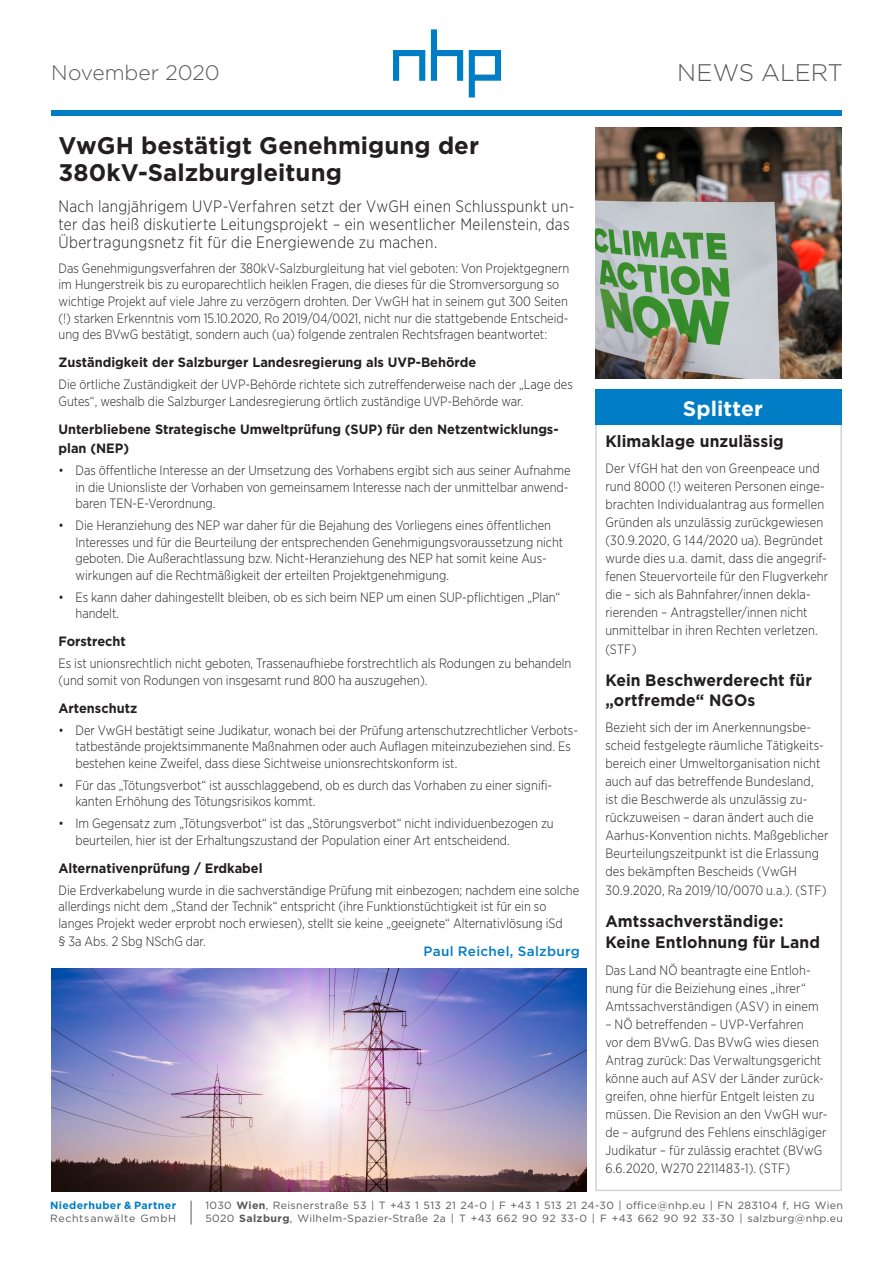
<style>
.page{position:relative;width:893px;height:1263px;background:#fff}
.page>*{position:absolute;margin:0;border:0;box-sizing:border-box;transform-origin:0 0}
.Einleitung{font:700 24px/27px "Gotham";letter-spacing:.005em;color:#231f20}
.t1{font:300 24px "Gotham";letter-spacing:-.005em;color:#57585a}
.t2{font:300 21px "Gotham";letter-spacing:-.005em;color:#57585a}
.Headline{font:700 21px "Gotham";color:#fff}
.Einleitung-2{font:300 16.5px/18px "Gotham Narrow";letter-spacing:.02em;color:#231f20;scale:.95 1}
.Text{font:700 16.5px/19.5px "Gotham";letter-spacing:.005em;color:#231f20;scale:.95 1}
.Einleitung-3{font:300 13.5px/16.5px "Gotham Narrow";color:#231f20;scale:.95 1}
.Text-2{font:300 13.5px/18px "Gotham Narrow";letter-spacing:.01em;color:#231f20;scale:.95 1}
.Einleitung-4{font:700 13.5px/19.5px "Gotham";color:#231f20;scale:.95 1}
.Headline-2{font:500 13.5px "Gotham";letter-spacing:.02em;color:#007dc5}
.t3{font:10.5px/12.6px "Gotham";letter-spacing:.035em;color:#57585a}
.t4{font:700 10.5px "Gotham";letter-spacing:.035em;color:#007dc5}
.t5{font:10.5px "Gotham";letter-spacing:.065em;color:#57585a}
.s1{font-weight:700}
</style>
<div class="page">
<svg style="left:393px;top:50px;width:32px;height:31px"></svg>
<svg style="left:431px;top:29px;width:32px;height:52px"></svg>
<svg style="left:469px;top:50px;width:32px;height:47px"></svg>
<div style="left:51px;top:110px;width:791px;height:5px;background:#007dc5"></div>
<svg style="left:191px;top:1201px;width:1px;height:23px"></svg>
<div style="left:595px;top:424px;width:247px;height:767px;border:2px solid #d1d2d4"></div>
<div style="left:595px;top:389px;width:247px;height:36px;background:#007dc5"></div>
<img style="left:595px;top:128px;width:247px;height:250px">
<img style="left:51px;top:968px;width:536px;height:223px">
<h2 class="t2" style="left:51px;top:59px;width:170px">November 2020</h2>
<h1 class="t1" style="left:677px;top:57px;width:167px">NEWS ALERT</h1>
<p class="Einleitung" style="left:58px;top:132px;width:422px">VwGH bestätigt Genehmigung der<br>380kV-Salzburgleitung</p>
<p class="Einleitung-2" style="left:58px;top:197px;width:545px">Nach langjährigem UVP-Verfahren setzt der VwGH einen Schlusspunkt un&shy;ter das heiß diskutierte Leitungsprojekt – ein wesentlicher Meilenstein, das<br>Übertragungsnetz fit für die Energiewende zu machen.</p>
<p class="Einleitung-3" style="left:58px;top:260px;width:539px">Das Genehmigungsverfahren der 380kV-Salzburgleitung hat viel geboten: Von Projektgegnern im Hungerstreik bis zu europarechtlich heiklen Fragen, die dieses für die Stromversorgung so wichtige Projekt auf viele Jahre zu verzögern drohten. Der VwGH hat in seinem gut 300 Seiten (!) starken Erkenntnis vom 15.10.2020, Ro 2019/04/0021, nicht nur die stattgebende Entscheid&shy;ung des BVwG bestätigt, sondern auch (ua) folgende zentralen Rechtsfragen beantwortet:</p>
<p class="Einleitung-4" style="left:58px;top:352px;width:441px">Zuständigkeit der Salzburger Landesregierung als UVP-Behörde</p>
<p class="Einleitung-3" style="left:58px;top:376px;width:543px">Die örtliche Zuständigkeit der UVP-Behörde richtete sich zutreffenderweise nach der „Lage des<br>Gutes“, weshalb die Salzburger Landesregierung örtlich zuständige UVP-Behörde war.</p>
<p class="Einleitung-4" style="left:58px;top:419px;width:528px">Unterbliebene Strategische Umweltprüfung (SUP) für den Netzentwicklungs&shy;plan (NEP)</p>
<p class="Einleitung-3" style="left:76px;top:462px;width:523px;text-indent:-17px">• Das öffentliche Interesse an der Umsetzung des Vorhabens ergibt sich aus seiner Aufnahme in die Unionsliste der Vorhaben von gemeinsamem Interesse nach der unmittelbar anwend&shy;baren TEN-E-Verordnung.</p>
<p class="Einleitung-3" style="left:76px;top:517px;width:515px;text-indent:-17px">• Die Heranziehung des NEP war daher für die Bejahung des Vorliegens eines öffentlichen Interesses und für die Beurteilung der entsprechenden Genehmigungsvoraussetzung nicht geboten. Die Außerachtlassung bzw. Nicht-Heranziehung des NEP hat somit keine Aus&shy;wirkungen auf die Rechtmäßigkeit der erteilten Projektgenehmigung.</p>
<p class="Einleitung-3" style="left:76px;top:588px;width:512px;text-indent:-17px">• Es kann daher dahingestellt bleiben, ob es sich beim NEP um einen SUP-pflichtigen „Plan“ handelt.</p>
<p class="Einleitung-4" style="left:58px;top:631px;width:72px">Forstrecht</p>
<p class="Einleitung-3" style="left:58px;top:655px;width:541px">Es ist unionsrechtlich nicht geboten, Trassenaufhiebe forstrechtlich als Rodungen zu behandeln (und somit von Rodungen von insgesamt rund 800 ha auszugehen).</p>
<p class="Einleitung-4" style="left:58px;top:698px;width:84px">Artenschutz</p>
<p class="Einleitung-3" style="left:76px;top:721px;width:530px;text-indent:-17px">• Der VwGH bestätigt seine Judikatur, wonach bei der Prüfung artenschutzrechtlicher Verbots&shy;tatbestände projektsimmanente Maßnahmen oder auch Auflagen miteinzubeziehen sind. Es bestehen keine Zweifel, dass diese Sichtweise unionsrechtskonform ist.</p>
<p class="Einleitung-3" style="left:76px;top:776px;width:503px;text-indent:-17px">• Für das „Tötungsverbot“ ist ausschlaggebend, ob es durch das Vorhaben zu einer signifi&shy;kanten Erhöhung des Tötungsrisikos kommt.</p>
<p class="Einleitung-3" style="left:76px;top:815px;width:505px;text-indent:-17px">• Im Gegensatz zum „Tötungsverbot“ ist das „Störungsverbot“ nicht individuenbezogen zu beurteilen, hier ist der Erhaltungszustand der Population einer Art entscheidend.</p>
<p class="Einleitung-4" style="left:58px;top:858px;width:216px">Alternativenprüfung / Erdkabel</p>
<p class="Einleitung-3" style="left:58px;top:881px;width:550px">Die Erdverkabelung wurde in die sachverständige Prüfung mit einbezogen; nachdem eine solche allerdings nicht dem „Stand der Technik“ entspricht (ihre Funktionstüchtigkeit ist für ein so langes Projekt weder erprobt noch erwiesen), stellt sie keine „geeignete“ Alternativlösung iSd</p>
<p class="Einleitung-3" style="left:58px;top:932px;width:156px">§ 3a Abs. 2 Sbg NSchG dar.</p>
<p class="Headline-2" style="left:424px;top:943px;width:158px">Paul Reichel, Salzburg</p>
<p class="Headline" style="left:683px;top:394px;width:81px">Splitter</p>
<p class="Text" style="left:605px;top:431px;width:189px">Klimaklage unzulässig</p>
<p class="Text-2" style="left:605px;top:459px;width:236px">Der VfGH hat den von Greenpeace und rund 8000 (!) weiteren Personen einge&shy;brachten Individualantrag aus formellen Gründen als unzulässig zurückgewiesen (30.9.2020, G 144/2020 ua). Begründet wurde dies u.a. damit, dass die angegrif&shy;fenen Steuervorteile für den Flugverkehr die – sich als Bahnfahrer/innen dekla&shy;rierenden – Antragsteller/innen nicht unmittelbar in ihren Rechten verletzen. (STF)</p>
<p class="Text" style="left:605px;top:671px;width:219px">Kein Beschwerderecht für „ortfremde“ NGOs</p>
<p class="Text-2" style="left:605px;top:718px;width:236px">Bezieht sich der im Anerkennungsbe&shy;scheid festgelegte räumliche Tätigkeits&shy;bereich einer Umweltorganisation nicht auch auf das betreffende Bundesland, ist die Beschwerde als unzulässig zu&shy;rückzuweisen – daran ändert auch die Aarhus-Konvention nichts. Maßgeblicher Beurteilungszeitpunkt ist die Erlassung des bekämpften Bescheids (VwGH 30.9.2020, Ra 2019/10/0070 u.a.). (STF)</p>
<p class="Text" style="left:605px;top:911px;width:227px;line-height:21px">Amtssachverständige:<br>Keine Entlohnung für Land</p>
<p class="Text-2" style="left:605px;top:961px;width:226px">Das Land NÖ beantragte eine Entloh&shy;nung für die Beiziehung eines „ihrer“<br>Amtssachverständigen (ASV) in einem</p>
<p class="Text-2" style="left:605px;top:1015px;width:235px">– NÖ betreffenden – UVP-Verfahren<br>vor dem BVwG. Das BVwG wies diesen Antrag zurück: Das Verwaltungsgericht könne auch auf ASV der Länder zurück&shy;greifen, ohne hierfür Entgelt leisten zu müssen. Die Revision an den VwGH wur&shy;de – aufgrund des Fehlens einschlägiger Judikatur – für zulässig erachtet (BVwG 6.6.2020, W270 2211483-1). (STF)</p>
<p class="t4" style="left:50px;top:1198px;width:128px">Niederhuber &amp; Partner</p>
<p class="t5" style="left:50px;top:1211px;width:128px">Rechtsanwälte GmbH</p>
<p class="t3" style="left:205px;top:1199px;width:639px">1030 <span class="s1">Wien</span>, Reisnerstraße 53 | T +43 1 513 21 24-0 | F +43 1 513 21 24-30 | office@nhp.eu | FN 283104 f, HG Wien<br>5020 <span class="s1">Salzburg</span>, Wilhelm-Spazier-Straße 2a | T +43 662 90 92 33-0 | F +43 662 90 92 33-30 | salzburg@nhp.eu</p>
</div>
